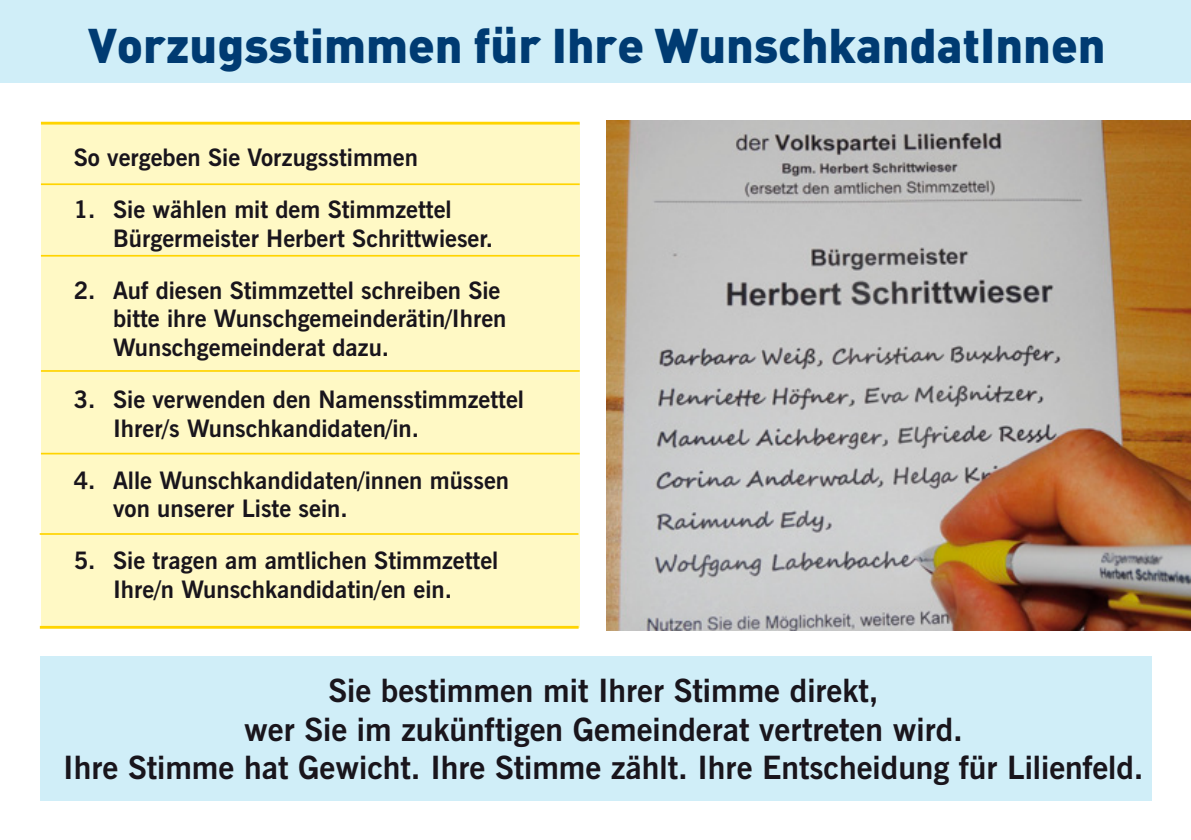
<style>
.page{position:relative;width:1191px;height:840px;background:#fff}
.page>*{position:absolute;margin:0;border:0;box-sizing:border-box;transform-origin:0 0}
.t1{font:900 48px "DIN";color:#003b72}
.t2{font:700 32px/38.4px "News Gothic BT";color:#19151c;text-align:center}
.t3{font:700 24px/28.8px "News Gothic BT";color:#19151c}
</style>
<div class="page">
<div style="left:40px;top:655px;width:1111px;height:144px;background:#d0eef8"></div>
<div style="left:0;top:0;width:1191px;height:82px;background:#d0eef8"></div>
<div style="left:41px;top:123px;width:538px;height:504px;background:#fff9c5"></div>
<hr style="left:41px;top:122px;width:538px;height:2px;background:#ffd400">
<hr style="left:41px;top:183px;width:539px;height:2px;background:#ffd400">
<hr style="left:41px;top:255px;width:539px;height:1px;background:#ffd400">
<hr style="left:41px;top:370px;width:539px;height:1px;background:#ffd400">
<hr style="left:41px;top:452px;width:539px;height:2px;background:#ffd400">
<hr style="left:40px;top:533px;width:538px;height:1px;background:#ffd400">
<hr style="left:40px;top:625px;width:538px;height:3px;background:#ffd400">
<img style="left:606px;top:121px;width:585px;height:509px">
<h1 class="t1" style="left:88px;top:13px;width:1019px">Vorzugsstimmen für Ihre WunschkandatInnen</h1>
<p class="t3" style="left:74px;top:145px;width:346px">So vergeben Sie Vorzugsstimmen</p>
<p class="t3" style="left:113px;top:197px;width:381px;text-indent:-39px">1. Sie wählen mit dem Stimmzettel<br>Bürgermeister Herbert Schrittwieser.</p>
<p class="t3" style="left:113px;top:278px;width:395px;text-indent:-39px">2. Auf diesen Stimmzettel schreiben Sie bitte ihre Wunschgemeinderätin/Ihren<br>Wunschgemeinderat dazu.</p>
<p class="t3" style="left:113px;top:387px;width:412px;text-indent:-39px">3. Sie verwenden den Namensstimmzettel<br>Ihrer/s Wunschkandidaten/in.</p>
<p class="t3" style="left:113px;top:467px;width:397px;text-indent:-39px">4. Alle Wunschkandidaten/innen müssen von unserer Liste sein.</p>
<p class="t3" style="left:74px;top:548px;width:426px;text-align:center">5. Sie tragen am amtlichen Stimmzettel<br>Ihre/n Wunschkandidatin/en ein.</p>
<h2 class="t2" style="left:63px;top:674px;width:1081px">Sie bestimmen mit Ihrer Stimme direkt,<br>wer Sie im zukünftigen Gemeinderat vertreten wird.<br>Ihre Stimme hat Gewicht. Ihre Stimme zählt. Ihre Entscheidung für Lilienfeld.</h2>
</div>
